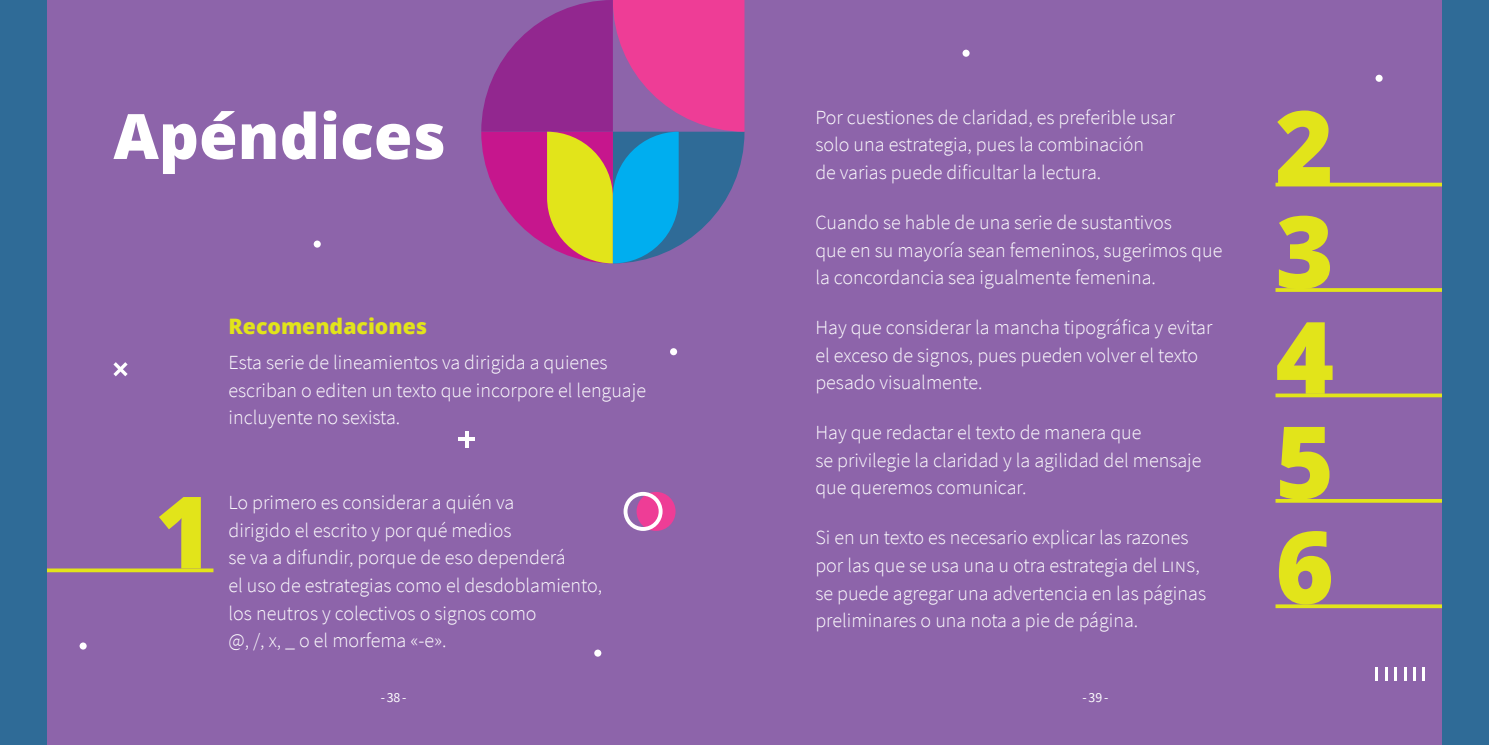
<style>
.page{position:relative;width:1489px;height:745px;background:#fff}
.page>*{position:absolute;margin:0;border:0;box-sizing:border-box;transform-origin:0 0}
.t1{font:800 100px/105px "Open Sans";color:#e2e41a;text-align:justify}
.t2{font:800 62.5px "Open Sans";color:#fff}
.t3{font:800 21.25px "Open Sans";color:#e2e41a}
.t4{font:300 20px/27.5px "Source Sans Pro";color:#fff}
.t5{font:13.75px "Source Sans Pro";color:#fff}
</style>
<div class="page">
<div style="left:744px;top:0;width:744px;height:744px;background:#8d64aa"></div>
<div style="left:0;top:0;width:744px;height:744px;background:#8d64aa"></div>
<hr style="left:1275px;top:604px;width:213px;height:3px;background:#e2e41a">
<svg style="left:1275px;top:499px;width:167px;height:3px"></svg>
<svg style="left:1275px;top:393px;width:167px;height:4px"></svg>
<svg style="left:1275px;top:182px;width:167px;height:4px"></svg>
<svg style="left:1275px;top:288px;width:167px;height:4px"></svg>
<div style="left:962px;top:50px;width:7px;height:7px;background:#fff;border-radius:50%"></div>
<div style="left:314px;top:240px;width:7px;height:7px;background:#fff;border-radius:50%"></div>
<div style="left:1375px;top:75px;width:7px;height:7px;background:#fff;border-radius:50%"></div>
<svg style="left:46px;top:568px;width:167px;height:4px"></svg>
<hr style="left:458px;top:437px;width:17px;height:3px;background:#fff">
<hr style="left:465px;top:430px;width:3px;height:17px;background:#fff">
<div style="left:636px;top:491px;width:39px;height:39px;background:#ee3d96;border-radius:50%"></div>
<svg style="left:623px;top:491px;width:39px;height:39px"></svg>
<div style="left:80px;top:642px;width:7px;height:7px;background:#fff;border-radius:50%"></div>
<div style="left:594px;top:649px;width:7px;height:7px;background:#fff;border-radius:50%"></div>
<svg style="left:113px;top:362px;width:15px;height:14px"></svg>
<div style="left:1442px;top:0;width:46px;height:744px;background:#2f6b97"></div>
<div style="left:0;top:0;width:46px;height:744px;background:#2f6b97"></div>
<svg style="left:1422px;top:667px;width:2px;height:13px"></svg>
<hr style="left:1412px;top:666px;width:3px;height:14px;background:#fff">
<hr style="left:1403px;top:666px;width:3px;height:14px;background:#fff">
<svg style="left:1394px;top:667px;width:2px;height:13px"></svg>
<hr style="left:1384px;top:666px;width:3px;height:14px;background:#fff">
<hr style="left:1375px;top:666px;width:3px;height:14px;background:#fff">
<svg style="left:481px;top:0;width:263px;height:263px"></svg>
<div style="left:670px;top:348px;width:7px;height:7px;background:#fff;border-radius:50%"></div>
<h2 class="t2" style="left:113px;top:89px;width:334px">Apéndices</h2>
<h1 class="t1" style="left:155px;top:474px;width:60px">1</h1>
<p class="t3" style="left:228px;top:310px;width:200px">Recomendaciones</p>
<p class="t4" style="left:228px;top:348px;width:419px">Esta serie de lineamientos va dirigida a quienes escriban o editen un texto que incorpore el lenguaje incluyente no sexista.</p>
<p class="t4" style="left:228px;top:488px;width:375px">Lo primero es considerar a quién va<br>dirigido el escrito y por qué medios<br>se va a difundir, porque de eso dependerá<br>el uso de estrategias como el desdoblamiento, los neutros y colectivos o signos como<br>@, /, x, _ o el morfema «-e».</p>
<p class="t4" style="left:815px;top:103px;width:361px">Por cuestiones de claridad, es preferible usar solo una estrategia, pues la combinación<br>de varias puede dificultar la lectura.</p>
<p class="t4" style="left:815px;top:208px;width:408px">Cuando se hable de una serie de sustantivos<br>que en su mayoría sean femeninos, sugerimos que la concordancia sea igualmente femenina.</p>
<p class="t4" style="left:815px;top:313px;width:398px">Hay que considerar la mancha tipográfica y evitar el exceso de signos, pues pueden volver el texto pesado visualmente.</p>
<p class="t4" style="left:815px;top:418px;width:387px">Hay que redactar el texto de manera que<br>se privilegie la claridad y la agilidad del mensaje que queremos comunicar.</p>
<p class="t4" style="left:815px;top:523px;width:392px">Si en un texto es necesario explicar las razones por las que se usa una u otra estrategia del lins, se puede agregar una advertencia en las páginas preliminares o una nota a pie de página.</p>
<p class="t5" style="left:380px;top:688px;width:27px">-38-</p>
<p class="t5" style="left:1082px;top:688px;width:27px">-39-</p>
<h1 class="t1" style="left:1274px;top:89px;width:61px">2<br>3<br>4<br>5<br>6</h1>
</div>
